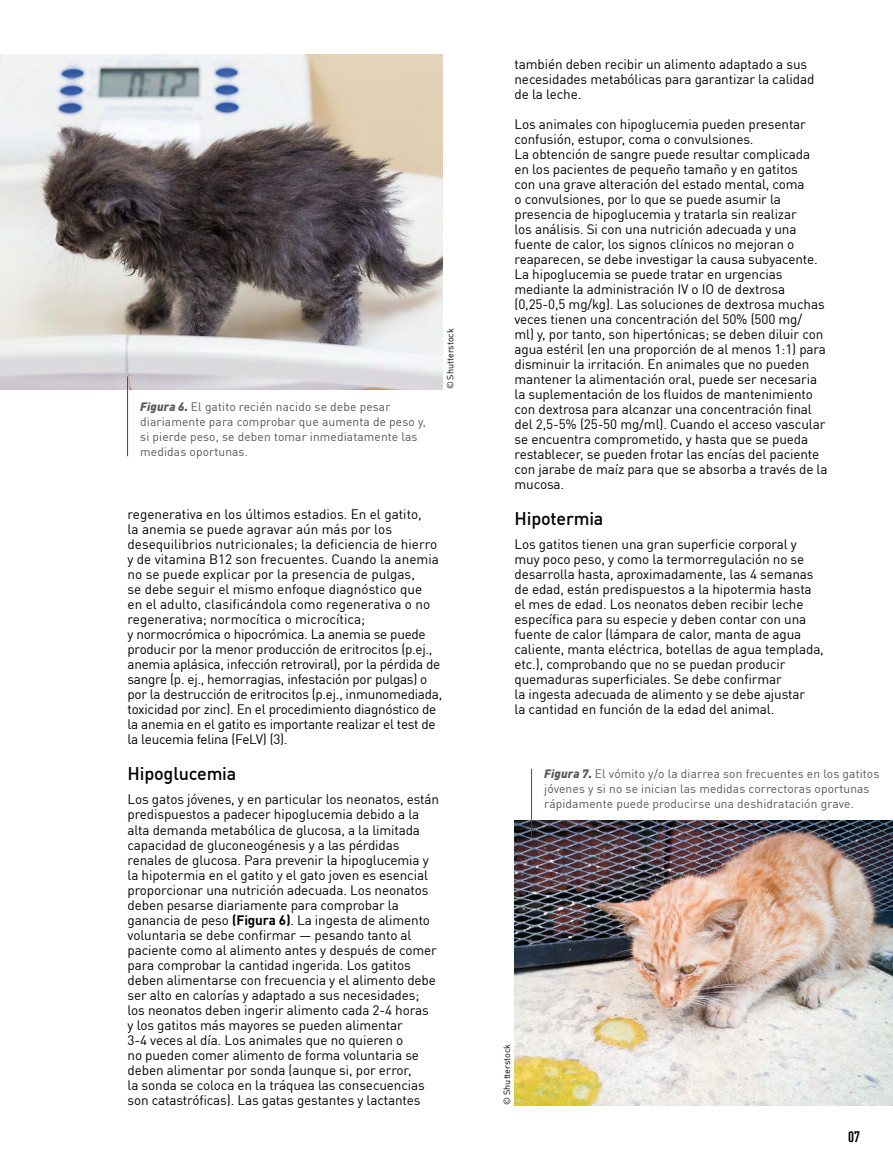
<style>
.page{position:relative;width:893px;height:1170px;background:#fff}
.page>*{position:absolute;margin:0;border:0;box-sizing:border-box;transform-origin:0 0}
.t1{font:500 18px "DIN Pro";letter-spacing:-.01em;color:#000}
.t2{font:700 condensed 15px "DIN Pro";color:#000}
.t3{font:13.5px/15px "DIN Pro";letter-spacing:-.01em;color:#000}
.t4{font:12px/15px "DIN Pro";letter-spacing:.01em;color:#575756}
.t5{font:9px "DIN Pro";color:#000}
.s1{font-weight:900;font-style:italic}
.s2{font-weight:700}
</style>
<div class="page">
<img style="left:1px;top:54px;width:441px;height:335px">
<hr style="left:127px;top:376px;width:1px;height:80px;background:#e30613">
<img style="left:514px;top:820px;width:379px;height:285px">
<hr style="left:531px;top:768px;width:1px;height:68px;background:#e30613">
<p class="t4" style="left:140px;top:398px;width:287px"><span class="s1">Figura 6.</span> El gatito recién nacido se debe pesar diariamente para comprobar que aumenta de peso y, si pierde peso, se deben tomar inmediatamente las medidas oportunas.</p>
<p class="t5" style="left:443px;top:389px;width:62px;rotate:-90deg">© Shutterstock</p>
<p class="t3" style="left:128px;top:506px;width:316px">regenerativa en los últimos estadios. En el gatito,<br>la anemia se puede agravar aún más por los desequilibrios nutricionales; la deficiencia de hierro y de vitamina B12 son frecuentes. Cuando la anemia no se puede explicar por la presencia de pulgas,<br>se debe seguir el mismo enfoque diagnóstico que<br>en el adulto, clasificándola como regenerativa o no regenerativa; normocítica o microcítica;<br>y normocrómica o hipocrómica. La anemia se puede producir por la menor producción de eritrocitos (p.ej., anemia aplásica, infección retroviral), por la pérdida de sangre (p. ej., hemorragias, infestación por pulgas) o por la destrucción de eritrocitos (p.ej., inmunomediada, toxicidad por zinc). En el procedimiento diagnóstico de la anemia en el gatito es importante realizar el test de la leucemia felina (FeLV) (3).</p>
<h1 class="t1" style="left:128px;top:760px;width:110px">Hipoglucemia</h1>
<p class="t3" style="left:128px;top:791px;width:313px">Los gatos jóvenes, y en particular los neonatos, están predispuestos a padecer hipoglucemia debido a la alta demanda metabólica de glucosa, a la limitada capacidad de gluconeogénesis y a las pérdidas renales de glucosa. Para prevenir la hipoglucemia y la hipotermia en el gatito y el gato joven es esencial proporcionar una nutrición adecuada. Los neonatos deben pesarse diariamente para comprobar la ganancia de peso <span class="s2">(Figura 6)</span>. La ingesta de alimento voluntaria se debe confirmar — pesando tanto al paciente como al alimento antes y después de comer para comprobar la cantidad ingerida. Los gatitos deben alimentarse con frecuencia y el alimento debe ser alto en calorías y adaptado a sus necesidades; los neonatos deben ingerir alimento cada 2-4 horas<br>y los gatitos más mayores se pueden alimentar<br>3-4 veces al día. Los animales que no quieren o<br>no pueden comer alimento de forma voluntaria se deben alimentar por sonda (aunque si, por error,<br>la sonda se coloca en la tráquea las consecuencias son catastróficas). Las gatas gestantes y lactantes</p>
<p class="t3" style="left:514px;top:56px;width:301px">también deben recibir un alimento adaptado a sus necesidades metabólicas para garantizar la calidad de la leche.</p>
<p class="t3" style="left:514px;top:116px;width:315px">Los animales con hipoglucemia pueden presentar confusión, estupor, coma o convulsiones.<br>La obtención de sangre puede resultar complicada en los pacientes de pequeño tamaño y en gatitos<br>con una grave alteración del estado mental, coma<br>o convulsiones, por lo que se puede asumir la presencia de hipoglucemia y tratarla sin realizar<br>los análisis. Si con una nutrición adecuada y una fuente de calor, los signos clínicos no mejoran o reaparecen, se debe investigar la causa subyacente.<br>La hipoglucemia se puede tratar en urgencias mediante la administración IV o IO de dextrosa (0,25-0,5 mg/kg). Las soluciones de dextrosa muchas veces tienen una concentración del 50% (500 mg/<br>ml) y, por tanto, son hipertónicas; se deben diluir con agua estéril (en una proporción de al menos 1:1) para disminuir la irritación. En animales que no pueden mantener la alimentación oral, puede ser necesaria la suplementación de los fluidos de mantenimiento con dextrosa para alcanzar una concentración final del 2,5-5% (25-50 mg/ml). Cuando el acceso vascular se encuentra comprometido, y hasta que se pueda restablecer, se pueden frotar las encías del paciente con jarabe de maíz para que se absorba a través de la mucosa.</p>
<h1 class="t1" style="left:514px;top:505px;width:90px">Hipotermia</h1>
<p class="t3" style="left:514px;top:536px;width:311px">Los gatitos tienen una gran superficie corporal y muy poco peso, y como la termorregulación no se desarrolla hasta, aproximadamente, las 4 semanas de edad, están predispuestos a la hipotermia hasta el mes de edad. Los neonatos deben recibir leche específica para su especie y deben contar con una fuente de calor (lámpara de calor, manta de agua caliente, manta eléctrica, botellas de agua templada, etc.), comprobando que no se puedan producir quemaduras superficiales. Se debe confirmar<br>la ingesta adecuada de alimento y se debe ajustar<br>la cantidad en función de la edad del animal.</p>
<p class="t4" style="left:544px;top:765px;width:337px"><span class="s1">Figura 7.</span> El vómito y/o la diarrea son frecuentes en los gatitos jóvenes y si no se inician las medidas correctoras oportunas rápidamente puede producirse una deshidratación grave.</p>
<p class="t5" style="left:500px;top:1104px;width:62px;rotate:-90deg">© Shutterstock</p>
<p class="t2" style="left:848px;top:1125px;width:14px">07</p>
</div>
